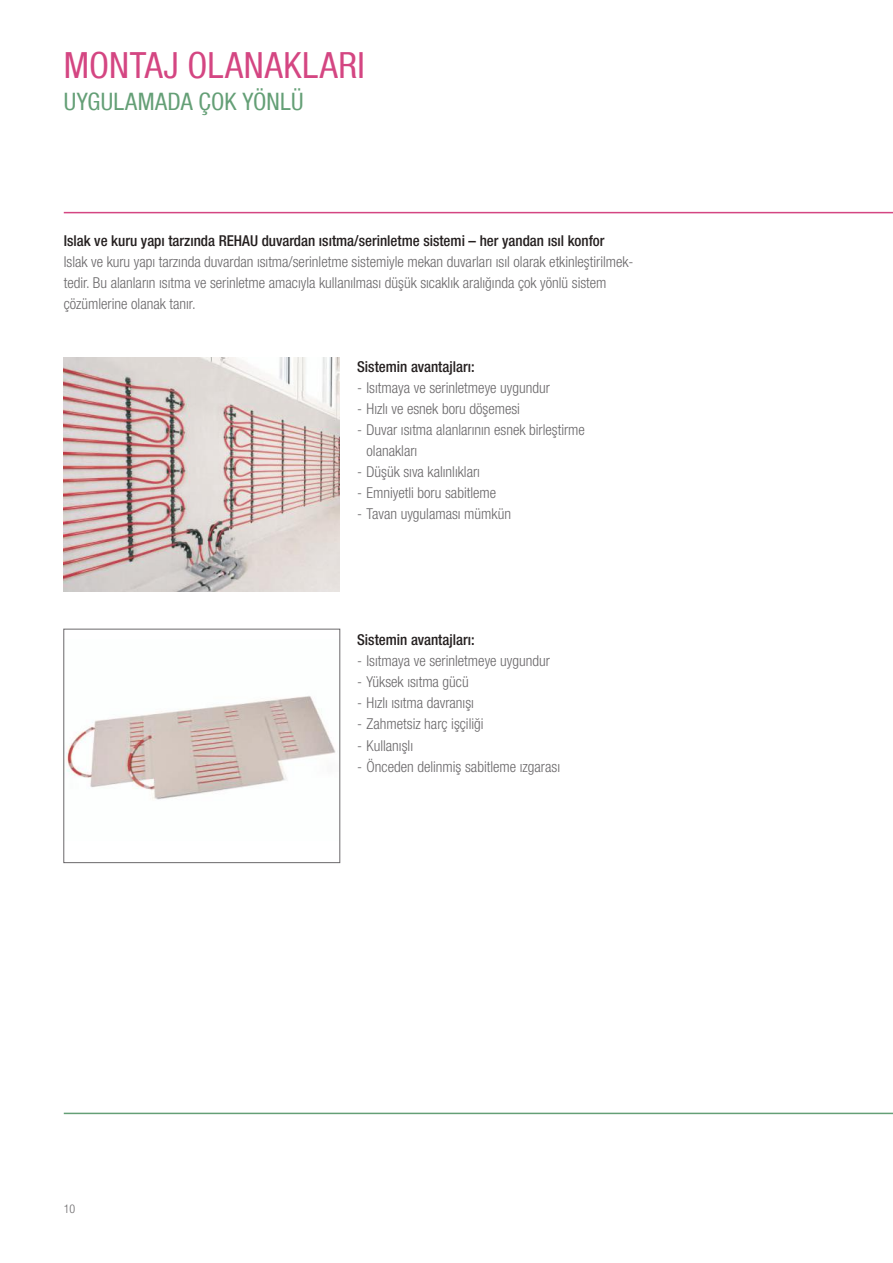
<style>
.page{position:relative;width:893px;height:1263px;background:#fff}
.page>*{position:absolute;margin:0;border:0;box-sizing:border-box;transform-origin:0 0}
.t1{font:condensed 36px "Helvetica Neue LT Com";letter-spacing:.02em;color:#d44682}
.t2{font:condensed 24px "Helvetica Neue LT Com";letter-spacing:.01em;color:#649f76}
.t3{font:300 condensed 15px/21px "Helvetica Neue LT Com";color:#6a686a}
.t4{font:500 condensed 15px "Helvetica Neue LT Com";color:#241f1f}
.t5{font:300 condensed 12px "Helvetica Neue LT Com";color:#6a686a}
</style>
<div class="page">
<img style="left:66px;top:696px;width:270px;height:104px">
<div style="left:64px;top:629px;width:276px;height:234px;border:1px solid #6a686a"></div>
<img style="left:64px;top:358px;width:276px;height:233px">
<hr style="left:64px;top:212px;width:829px;height:1px;background:#d44682">
<hr style="left:64px;top:1113px;width:829px;height:1px;background:#649f76">
<h1 class="t1" style="left:64px;top:44px;width:302px">MONTAJ OLANAKLARI</h1>
<h2 class="t2" style="left:64px;top:87px;width:241px">UYGULAMADA ÇOK YÖNLÜ</h2>
<p class="t4" style="left:64px;top:232px;width:542px">Islak ve kuru yapı tarzında REHAU duvardan ısıtma/serinletme sistemi – her yandan ısıl konfor</p>
<p class="t3" style="left:64px;top:252px;width:571px">Islak ve kuru yapı tarzında duvardan ısıtma/serinletme sistemiyle mekan duvarları ısıl olarak etkinleştirilmek&shy;tedir. Bu alanların ısıtma ve serinletme amacıyla kullanılması düşük sıcaklık aralığında çok yönlü sistem çözümlerine olanak tanır.</p>
<p class="t4" style="left:357px;top:358px;width:119px">Sistemin avantajları:</p>
<p class="t3" style="left:357px;top:378px;width:194px">- Isıtmaya ve serinletmeye uygundur</p>
<p class="t3" style="left:357px;top:399px;width:164px">- Hızlı ve esnek boru döşemesi</p>
<p class="t3" style="left:367px;top:420px;width:220px;text-indent:-9px">- Duvar ısıtma alanlarının esnek birleştirme olanakları</p>
<p class="t3" style="left:357px;top:462px;width:124px">- Düşük sıva kalınlıkları</p>
<p class="t3" style="left:357px;top:483px;width:141px">- Emniyetli boru sabitleme</p>
<p class="t3" style="left:357px;top:504px;width:155px">- Tavan uygulaması mümkün</p>
<p class="t5" style="left:64px;top:1201px;width:13px">10</p>
<p class="t4" style="left:357px;top:631px;width:119px">Sistemin avantajları:</p>
<p class="t3" style="left:357px;top:651px;width:194px">- Isıtmaya ve serinletmeye uygundur</p>
<p class="t3" style="left:357px;top:672px;width:113px">- Yüksek ısıtma gücü</p>
<p class="t3" style="left:357px;top:693px;width:118px">- Hızlı ısıtma davranışı</p>
<p class="t3" style="left:357px;top:714px;width:128px">- Zahmetsiz harç işçiliği</p>
<p class="t3" style="left:357px;top:735px;width:57px">- Kullanışlı</p>
<p class="t3" style="left:357px;top:756px;width:204px">- Önceden delinmiş sabitleme ızgarası</p>
</div>
